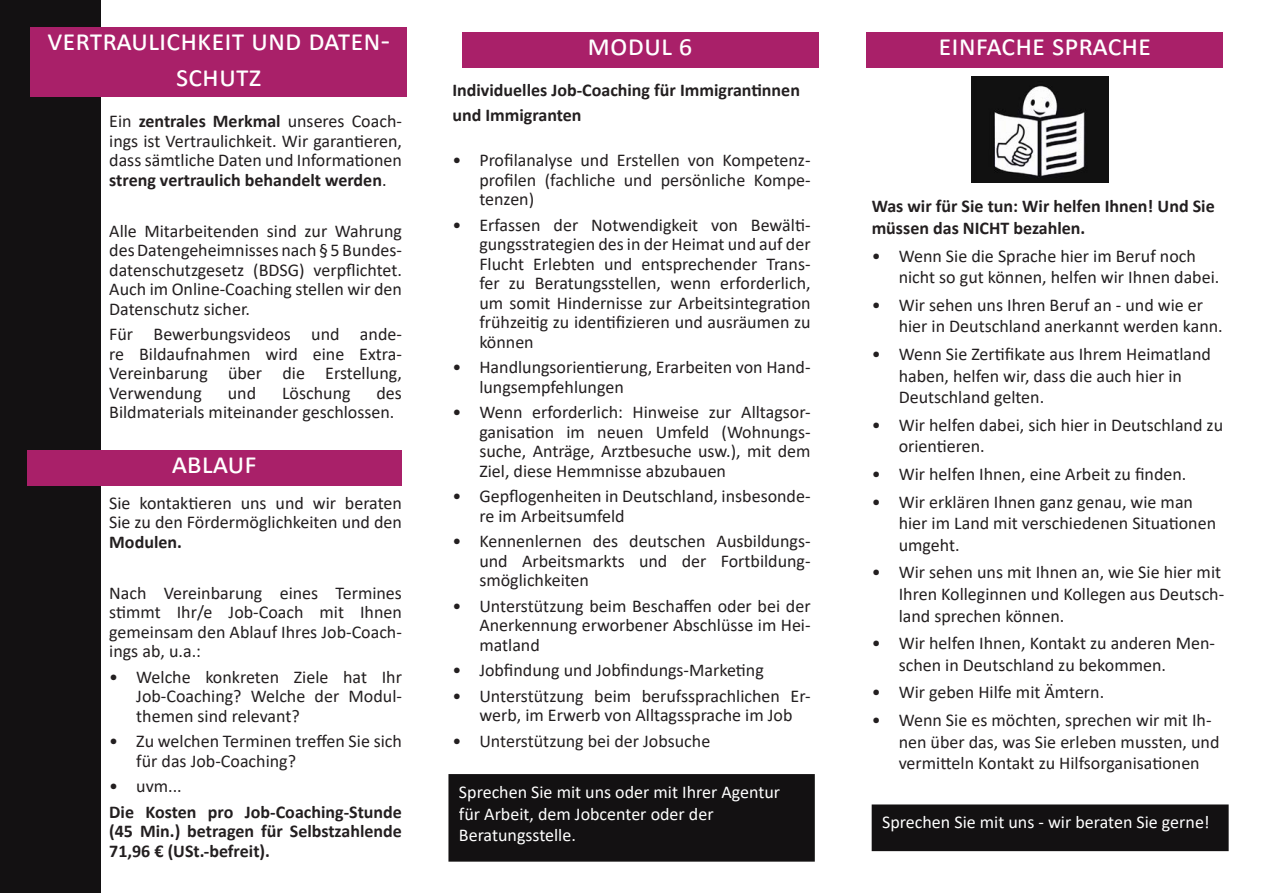
<style>
.page{position:relative;width:1263px;height:893px;background:#fff}
.page>*{position:absolute;margin:0;border:0;box-sizing:border-box;transform-origin:0 0}
.t1{font:30px/36px "Calibri";color:#fff;text-align:center}
.t2{font:18px/19.5px "Calibri";color:#231f20}
.t3{font:700 18px/19.5px "Calibri";color:#231f20}
.t4{font:18px/21.6px "Calibri";color:#fff}
.s1{font-weight:700}
</style>
<div class="page">
<div style="left:0;top:0;width:101px;height:893px;background:#131112"></div>
<div style="left:877px;top:810px;width:346px;height:36px;background:#131112"></div>
<div style="left:872px;top:804px;width:356px;height:47px;border:10px solid #131112"></div>
<img style="left:971px;top:76px;width:137px;height:107px">
<div style="left:454px;top:779px;width:355px;height:77px;background:#131112"></div>
<div style="left:448px;top:774px;width:367px;height:88px;border:10px solid #131112"></div>
<div style="left:30px;top:27px;width:377px;height:70px;background:#a92069"></div>
<div style="left:462px;top:32px;width:356px;height:36px;background:#a92069"></div>
<div style="left:27px;top:450px;width:375px;height:36px;background:#a92069"></div>
<div style="left:867px;top:32px;width:356px;height:36px;background:#a92069"></div>
<p class="t1" style="left:48px;top:21px;width:344px">Vertraulichkeit und daten&shy;schutz</p>
<p class="t2" style="left:109px;top:111px;width:294px;text-align:justify">Ein <span class="s1">zentrales Merkmal</span> unseres Coach&shy;ings ist Vertraulichkeit. Wir garantieren, dass sämtliche Daten und Informationen <span class="s1">streng vertraulich behandelt werden</span>.</p>
<p class="t2" style="left:109px;top:221px;width:294px;text-align:justify">Alle Mitarbeitenden sind zur Wahrung des Datengeheimnisses nach § 5 Bundes&shy;datenschutzgesetz (BDSG) verpflichtet.<br>Auch im Online-Coaching stellen wir den Datenschutz sicher.</p>
<p class="t2" style="left:109px;top:324px;width:294px;text-align:justify">Für Bewerbungsvideos und ande&shy;re Bildaufnahmen wird eine Extra-Vereinbarung über die Erstellung, Verwendung</p>
<p class="t2" style="left:228px;top:383px;width:30px">und</p>
<p class="t2" style="left:282px;top:383px;width:70px">Löschung</p>
<p class="t2" style="left:109px;top:383px;width:294px;text-indent:267px">des<br>Bildmaterials miteinander geschlossen.</p>
<p class="t1" style="left:172px;top:444px;width:83px">Ablauf</p>
<p class="t2" style="left:109px;top:492px;width:294px;text-align:justify">Sie kontaktieren uns und wir beraten Sie zu den Fördermöglichkeiten und den <span class="s1">Modulen.</span></p>
<p class="t2" style="left:109px;top:582px;width:294px;text-align:justify">Nach Vereinbarung eines Termines stimmt Ihr/e Job-Coach mit Ihnen gemeinsam den Ablauf Ihres Job-Coach&shy;ings ab, u.a.:</p>
<p class="t2" style="left:136px;top:666px;width:267px;text-align:justify;text-indent:-27px">• Welche konkreten Ziele hat Ihr Job-Coaching? Welche der Modul&shy;themen sind relevant?</p>
<p class="t2" style="left:136px;top:731px;width:267px;text-indent:-27px">• Zu welchen Terminen treffen Sie sich für das Job-Coaching?</p>
<p class="t2" style="left:109px;top:776px;width:74px">• uvm...</p>
<p class="t3" style="left:109px;top:802px;width:294px;text-align:justify">Die Kosten pro Job-Coaching-Stunde (45 Min.) betragen für Selbstzahlende 71,96 € (USt.-befreit).</p>
<p class="t1" style="left:588px;top:26px;width:106px">Modul 6</p>
<p class="t3" style="left:452px;top:80px;width:349px">Individuelles Job-Coaching für Immigrantinnen</p>
<p class="t3" style="left:452px;top:105px;width:131px">und Immigranten</p>
<p class="t2" style="left:479px;top:150px;width:333px;text-align:justify;text-indent:-27px">• Profilanalyse und Erstellen von Kompetenz&shy;profilen (fachliche und persönliche Kompe&shy;tenzen)</p>
<p class="t2" style="left:479px;top:214px;width:333px;text-align:justify;text-indent:-27px">• Erfassen der Notwendigkeit von Bewälti&shy;gungsstrategien des in der Heimat und auf der Flucht Erlebten und entsprechender Trans&shy;fer zu Beratungsstellen, wenn erforderlich, um somit Hindernisse zur Arbeitsintegration frühzeitig zu identifizieren und ausräumen zu können</p>
<p class="t2" style="left:479px;top:357px;width:333px;text-indent:-27px">• Handlungsorientierung, Erarbeiten von Hand&shy;lungsempfehlungen</p>
<p class="t2" style="left:479px;top:402px;width:333px;text-align:justify;text-indent:-27px">• Wenn erforderlich: Hinweise zur Alltagsor&shy;ganisation im neuen Umfeld (Wohnungs&shy;suche, Anträge, Arztbesuche usw.), mit dem Ziel, diese Hemmnisse abzubauen</p>
<p class="t2" style="left:479px;top:486px;width:333px;text-indent:-27px">• Gepflogenheiten in Deutschland, insbesonde&shy;re im Arbeitsumfeld</p>
<p class="t2" style="left:479px;top:531px;width:333px;text-align:justify;text-indent:-27px">• Kennenlernen des deutschen Ausbildungs&shy;und Arbeitsmarkts und der Fortbildung&shy;smöglichkeiten</p>
<p class="t2" style="left:479px;top:595px;width:333px;text-align:justify;text-indent:-27px">• Unterstützung beim Beschaffen oder bei der Anerkennung erworbener Abschlüsse im Hei&shy;matland</p>
<p class="t2" style="left:452px;top:660px;width:313px">• Jobfindung und Jobfindungs-Marketing</p>
<p class="t2" style="left:452px;top:685px;width:360px;text-align:center">• Unterstützung beim berufssprachlichen Er&shy;werb, im Erwerb von Alltagssprache im Job</p>
<p class="t2" style="left:452px;top:730px;width:259px">• Unterstützung bei der Jobsuche</p>
<p class="t4" style="left:459px;top:781px;width:323px">Sprechen Sie mit uns oder mit Ihrer Agentur für Arbeit, dem Jobcenter oder der<br>Beratungsstelle.</p>
<p class="t1" style="left:938px;top:26px;width:215px">Ei nfache Sprache</p>
<p class="t3" style="left:872px;top:195px;width:345px;line-height:21.6px">Was wir für Sie tun: Wir helfen Ihnen! Und Sie müssen das NICHT bezahlen.</p>
<p class="t2" style="left:899px;top:244px;width:322px;line-height:21.6px;text-indent:-27px">• Wenn Sie die Sprache hier im Beruf noch nicht so gut können, helfen wir Ihnen dabei.</p>
<p class="t2" style="left:899px;top:293px;width:326px;line-height:21.6px;text-indent:-27px">• Wir sehen uns Ihren Beruf an - und wie er hier in Deutschland anerkannt werden kann.</p>
<p class="t2" style="left:899px;top:343px;width:314px;line-height:21.6px;text-indent:-27px">• Wenn Sie Zertifikate aus Ihrem Heimatland haben, helfen wir, dass die auch hier in<br>Deutschland gelten.</p>
<p class="t2" style="left:899px;top:413px;width:326px;line-height:21.6px;text-indent:-27px">• Wir helfen dabei, sich hier in Deutschland zu orientieren.</p>
<p class="t2" style="left:872px;top:464px;width:316px">• Wir helfen Ihnen, eine Arbeit zu finden.</p>
<p class="t2" style="left:899px;top:490px;width:319px;line-height:21.6px;text-indent:-27px">• Wir erklären Ihnen ganz genau, wie man hier im Land mit verschiedenen Situationen umgeht.</p>
<p class="t2" style="left:899px;top:561px;width:327px;line-height:21.6px;text-indent:-27px">• Wir sehen uns mit Ihnen an, wie Sie hier mit<br>Ihren Kolleginnen und Kollegen aus Deutsch&shy;land sprechen können.</p>
<p class="t2" style="left:899px;top:632px;width:318px;line-height:21.6px;text-indent:-27px">• Wir helfen Ihnen, Kontakt zu anderen Men&shy;schen in Deutschland zu bekommen.</p>
<p class="t2" style="left:872px;top:682px;width:234px">• Wir geben Hilfe mit Ämtern.</p>
<p class="t2" style="left:899px;top:709px;width:322px;line-height:21.6px;text-indent:-27px">• Wenn Sie es möchten, sprechen wir mit Ih&shy;nen über das, was Sie erleben mussten, und vermitteln Kontakt zu Hilfsorganisationen</p>
<p class="t4" style="left:882px;top:811px;width:329px">Sprechen Sie mit uns - wir beraten Sie gerne!</p>
</div>
